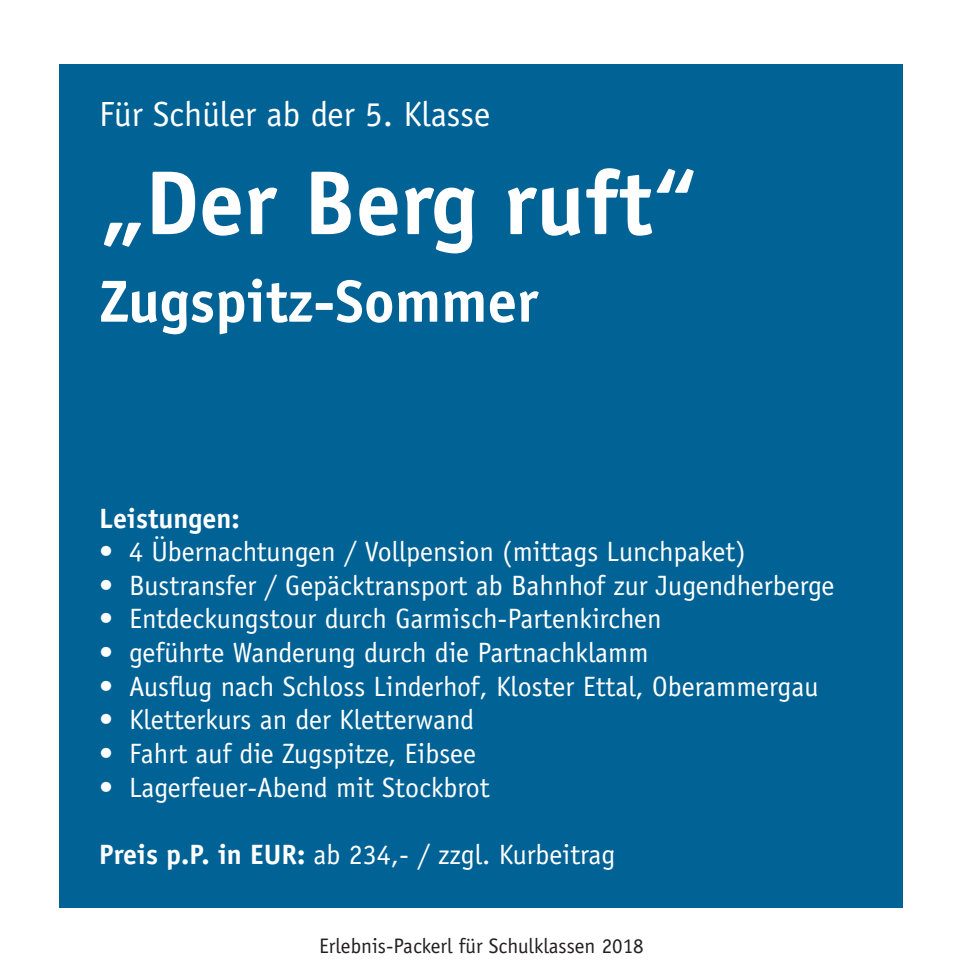
<style>
.page{position:relative;width:963px;height:973px;background:#fff}
.page>*{position:absolute;margin:0;border:0;box-sizing:border-box;transform-origin:0 0}
.t1{font:700 91px "Officina Sans";color:#fff}
.t2{font:700 59.5px "Officina Sans";color:#fff}
.t3{font:35px "Officina Sans";color:#fff}
.t4{font:28px "Officina Sans";color:#fff}
.t5{font:700 28px "Officina Sans";color:#fff}
.t6{font:21px "Officina Sans";color:#231f20}
.s1{font-weight:700}
</style>
<div class="page">
<div style="left:60px;top:64px;width:843px;height:844px;background:#006295"></div>
<p class="t3" style="left:99px;top:93px;width:392px">Für Schüler ab der 5. Klasse</p>
<h1 class="t1" style="left:99px;top:146px;width:600px">„Der Berg ruft“</h1>
<h2 class="t2" style="left:99px;top:264px;width:440px">Zugspitz-Sommer</h2>
<p class="t5" style="left:99px;top:500px;width:142px">Leistungen:</p>
<p class="t4" style="left:99px;top:535px;width:647px">• 4 Übernachtungen / Vollpension (mittags Lunchpaket)</p>
<p class="t4" style="left:99px;top:569px;width:736px">• Bustransfer / Gepäcktransport ab Bahnhof zur Jugendherberge</p>
<p class="t4" style="left:99px;top:602px;width:564px">• Entdeckungstour durch Garmisch-Partenkirchen</p>
<p class="t4" style="left:99px;top:636px;width:551px">• geführte Wanderung durch die Partnachklamm</p>
<p class="t4" style="left:99px;top:669px;width:720px">• Ausflug nach Schloss Linderhof, Kloster Ettal, Oberammergau</p>
<p class="t4" style="left:99px;top:703px;width:376px">• Kletterkurs an der Kletterwand</p>
<p class="t4" style="left:99px;top:737px;width:378px">• Fahrt auf die Zugspitze, Eibsee</p>
<p class="t4" style="left:99px;top:770px;width:392px">• Lagerfeuer-Abend mit Stockbrot</p>
<p class="t4" style="left:99px;top:837px;width:517px"><span class="s1">Preis p.P. in EUR:</span> ab 234,- / zzgl. Kurbeitrag</p>
<p class="t6" style="left:319px;top:933px;width:326px">Erlebnis-Packerl für Schulklassen 2018</p>
</div>
